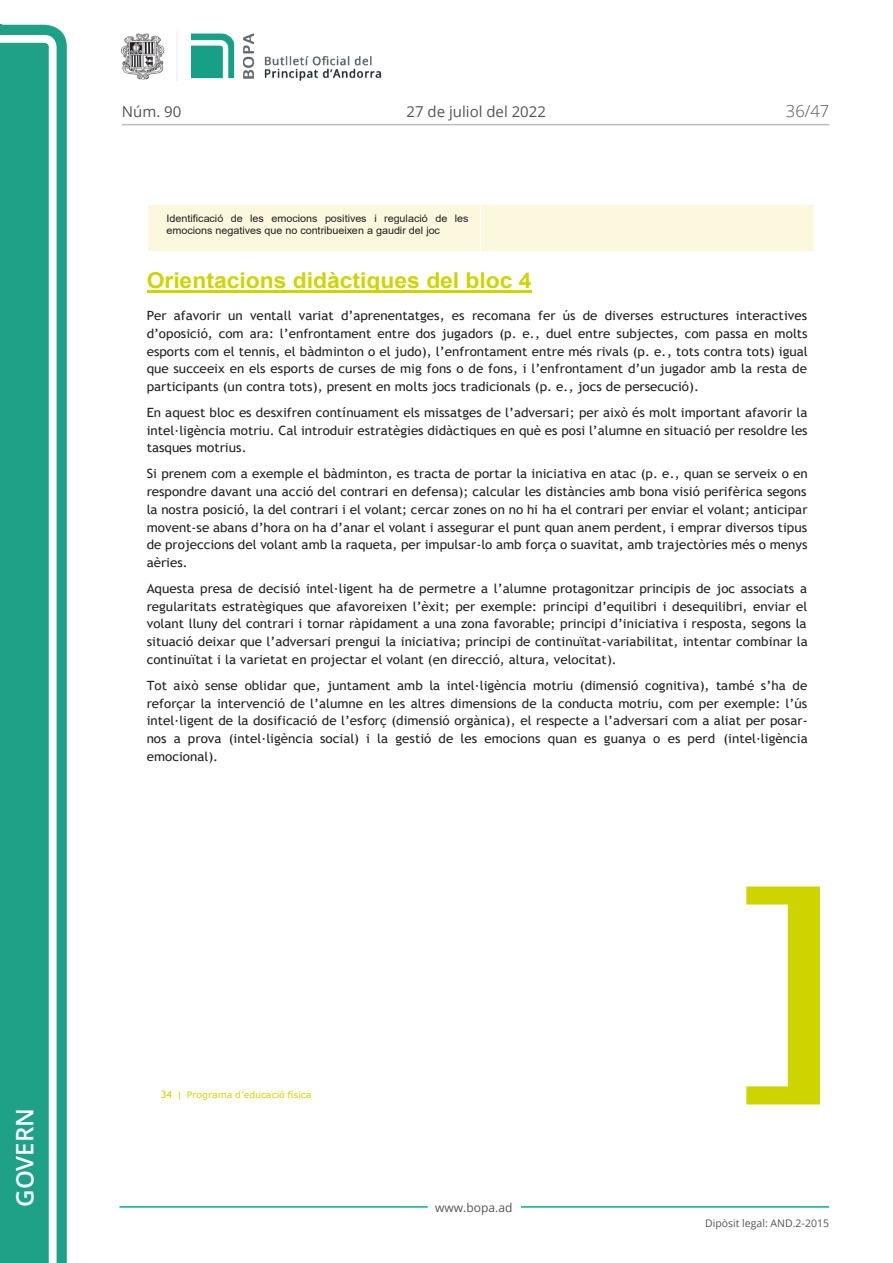
<style>
.page{position:relative;width:893px;height:1263px;background:#fff}
.page>*{position:absolute;margin:0;border:0;box-sizing:border-box;transform-origin:0 0}
.t1{font:600 24px "Open Sans";color:#fff}
.t2{font:700 21.9px "Arial";color:#cdd400;scale:1.05 1}
.t3{font:300 16.5px "Open Sans";color:#545454}
.t4{font:15px "Open Sans";color:#545454}
.t5{font:12.75px/17.9px "Trebuchet MS";color:#231f20;text-align:justify;scale:1.05 1}
.t6{font:12px "Open Sans";color:#545454}
.t7{font:10.5px "Open Sans";color:#545454}
.t8{font:10.35px/11.9px "Arial";letter-spacing:-.005em;color:#231f20;scale:1.05 1}
.t9{font:8.85px "Verdana";color:#cdd400;scale:1.05 1}
.s1{font-family:"Trebuchet MS";font-size:10.35px}
</style>
<div class="page">
<svg style="left:0;top:25px;width:67px;height:1238px;fill:#1ea187"></svg>
<div style="left:0;top:43px;width:49px;height:1220px;background:#1ea187"></div>
<img style="left:122px;top:32px;width:260px;height:49px">
<hr style="left:119px;top:1206px;width:309px;height:2px;background:#00ae91">
<hr style="left:521px;top:1206px;width:308px;height:2px;background:#00ae91">
<hr style="left:122px;top:124px;width:707px;height:1px;background:#bcbdc0">
<div style="left:147px;top:205px;width:333px;height:19px;background:#fbf8de"></div>
<div style="left:147px;top:224px;width:333px;height:27px;background:#fbf8de"></div>
<div style="left:481px;top:205px;width:333px;height:46px;background:#fbf8de"></div>
<hr style="left:147px;top:205px;width:1px;height:46px;background:#fff">
<hr style="left:147px;top:290px;width:385px;height:2px;background:#cdd400">
<svg style="left:746px;top:886px;width:74px;height:218px"></svg>
<p class="t4" style="left:122px;top:102px;width:61px">Núm. 90</p>
<p class="t4" style="left:406px;top:102px;width:141px">27 de juliol del 2022</p>
<p class="t3" style="left:786px;top:100px;width:45px">36/47</p>
<p class="t8" style="left:166px;top:212px;width:289px">Identificació de les emocions positives i regulació de les emocions negatives que no contribueixen a gaudir del joc</p>
<p class="t2" style="left:147px;top:265px;width:368px">Orientacions didàctiques del bloc 4</p>
<p class="t5" style="left:147px;top:306px;width:631px">Per afavorir un ventall variat d’aprenentatges, es recomana fer ús de diverses estructures interactives d’oposició, com ara: l’enfrontament entre dos jugadors (p. e., duel entre subjectes, com passa en molts esports com el tennis, el bàdminton o el judo), l’enfrontament entre més rivals (p. e., tots contra tots) igual que succeeix en els esports de curses de mig fons o de fons, i l’enfrontament d’un jugador amb la resta de participants (un contra tots), present en molts jocs tradicionals (p. e., jocs de persecució).</p>
<p class="t5" style="left:147px;top:403px;width:631px">En aquest bloc es desxifren contínuament els missatges de l’adversari; per això és molt important afavorir la intel·ligència motriu. Cal introduir estratègies didàctiques en què es posi l’alumne en situació per resoldre les tasques motrius.</p>
<p class="t5" style="left:147px;top:464px;width:631px">Si prenem com a exemple el bàdminton, es tracta de portar la iniciativa en atac (p. e., quan se serveix o en respondre davant una acció del contrari en defensa); calcular les distàncies amb bona visió perifèrica segons la nostra posició, la del contrari i el volant; cercar zones on no hi ha el contrari per enviar el volant; anticipar movent-se abans d’hora on ha d’anar el volant i assegurar el punt quan anem perdent, i emprar diversos tipus de projeccions del volant amb la raqueta, per impulsar-lo amb força o suavitat, amb trajectòries més o menys aèries.</p>
<p class="t5" style="left:147px;top:579px;width:631px">Aquesta presa de decisió intel·ligent ha de permetre a l’alumne protagonitzar principis de joc associats a regularitats estratègiques que afavoreixen l’èxit; per exemple: principi d’equilibri i desequilibri, enviar el volant lluny del contrari i tornar ràpidament a una zona favorable; principi d’iniciativa i resposta, segons la situació deixar que l’adversari prengui la iniciativa; principi de continuïtat-variabilitat, intentar combinar la continuïtat i la varietat en projectar el volant (en direcció, altura, velocitat).</p>
<p class="t5" style="left:147px;top:676px;width:631px">Tot això sense oblidar que, juntament amb la intel·ligència motriu (dimensió cognitiva), també s’ha de reforçar la intervenció de l’alumne en les altres dimensions de la conducta motriu, com per exemple: l’ús intel·ligent de la dosificació de l’esforç (dimensió orgànica), el respecte a l’adversari com a aliat per posar&shy;nos a prova (intel·ligència social) i la gestió de les emocions quan es guanya o es perd (intel·ligència emocional).</p>
<h1 class="t1" style="left:8px;top:1207px;width:100px;rotate:-90deg">Govern</h1>
<p class="t9" style="left:161px;top:1089px;width:145px"><span class="s1">34</span> | Programa d’educació física</p>
<p class="t6" style="left:435px;top:1199px;width:79px">www.bopa.ad</p>
<p class="t7" style="left:705px;top:1216px;width:125px">Dipòsit legal: AND.2-2015</p>
</div>
